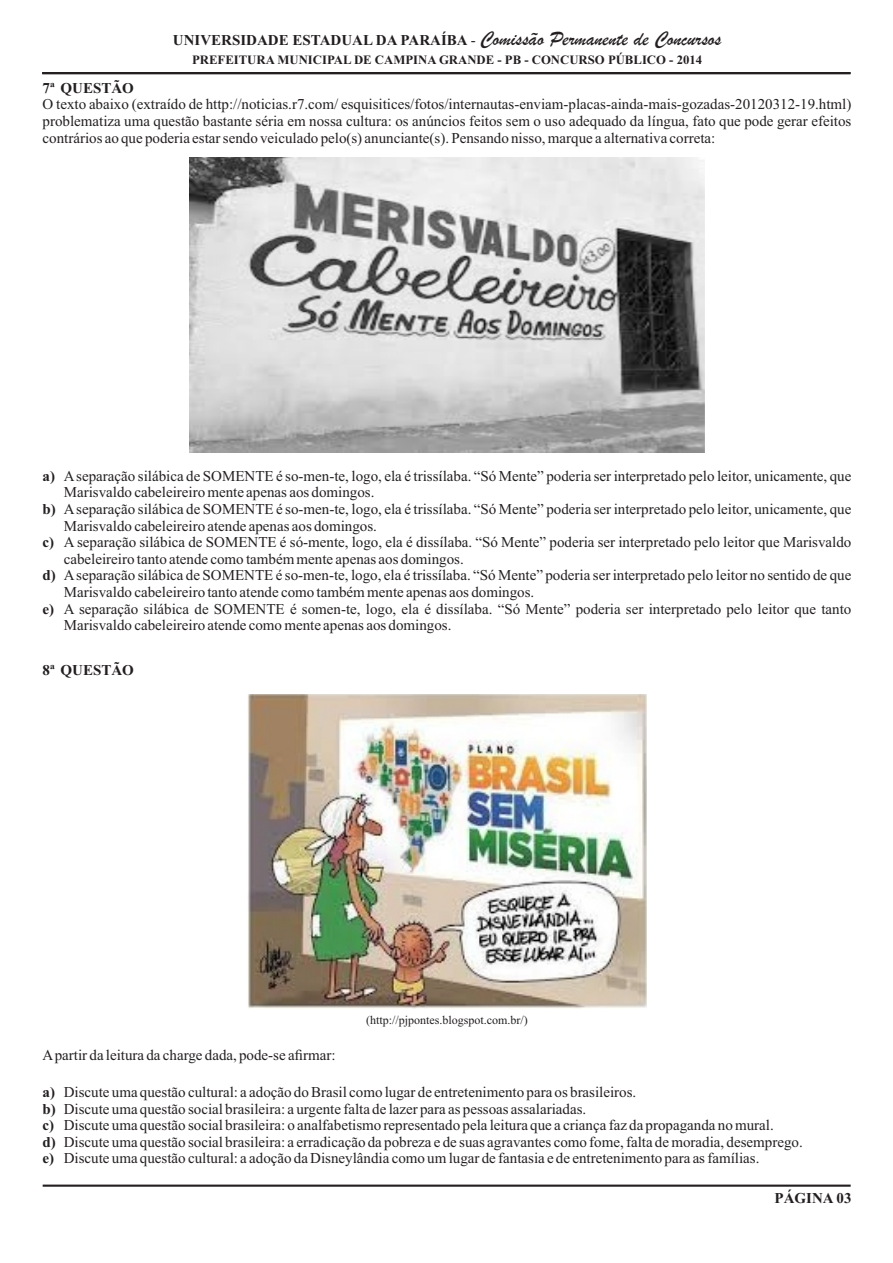
<style>
.page{position:relative;width:893px;height:1263px;background:#fff}
.page>*{position:absolute;margin:0;border:0;box-sizing:border-box;transform-origin:0 0}
.t1{font:15px/16.6px "Times New Roman";color:#231f20;text-align:justify}
.t2{font:700 15px "Times New Roman";color:#231f20}
.t3{font:700 12.75px "Times New Roman";color:#231f20}
.t4{font:12px "Times New Roman";color:#231f20}
.s1{font-weight:400}
.s2{font-family:"Brush Script";font-weight:400;font-size:21px}
.s3{font-weight:700}
</style>
<div class="page">
<hr style="left:43px;top:1184px;width:808px;height:3px;background:#231f20">
<hr style="left:42px;top:72px;width:808px;height:2px;background:#231f20">
<img style="left:190px;top:158px;width:514px;height:295px">
<img style="left:247px;top:694px;width:399px;height:314px">
<p class="t2" style="left:173px;top:35px;width:550px">UNIVERSIDADE ESTADUAL DA PARAÍBA <span class="s1">-</span> <span class="s2">Comissão Permanente de Concursos</span></p>
<p class="t3" style="left:192px;top:55px;width:512px">PREFEITURA MUNICIPAL DE CAMPINA GRANDE - PB - CONCURSO PÚBLICO - 2014</p>
<p class="t2" style="left:43px;top:83px;width:93px">7ª QUESTÃO</p>
<p class="t1" style="left:43px;top:98px;width:810px">O texto abaixo (extraído de http://noticias.r7.com/ esquisitices/fotos/internautas-enviam-placas-ainda-mais-gozadas-20120312-19.html) problematiza uma questão bastante séria em nossa cultura: os anúncios feitos sem o uso adequado da língua, fato que pode gerar efeitos contrários ao que poderia estar sendo veiculado pelo(s) anunciante(s). Pensando nisso, marque a alternativa correta:</p>
<p class="t1" style="left:43px;top:469px;width:810px"><span class="s3">a)</span> Aseparação silábica de SOMENTE é so-men-te, logo, ela é trissílaba. “Só Mente” poderia ser interpretado pelo leitor, unicamente, que</p>
<p class="t1" style="left:64px;top:485px;width:312px">Marisvaldo cabeleireiro mente apenas aos domingos.</p>
<p class="t1" style="left:43px;top:502px;width:810px"><span class="s3">b)</span> Aseparação silábica de SOMENTE é so-men-te, logo, ela é trissílaba. “Só Mente” poderia ser interpretado pelo leitor, unicamente, que</p>
<p class="t1" style="left:64px;top:519px;width:315px">Marisvaldo cabeleireiro atende apenas aos domingos.</p>
<p class="t1" style="left:43px;top:535px;width:810px"><span class="s3">c)</span> A separação silábica de SOMENTE é só-mente, logo, ela é dissílaba. “Só Mente” poderia ser interpretado pelo leitor que Marisvaldo</p>
<p class="t1" style="left:64px;top:552px;width:401px">cabeleireiro tanto atende como também mente apenas aos domingos.</p>
<p class="t1" style="left:43px;top:568px;width:810px"><span class="s3">d)</span> Aseparação silábica de SOMENTE é so-men-te, logo, ela é trissílaba. “Só Mente” poderia ser interpretado pelo leitor no sentido de que</p>
<p class="t1" style="left:64px;top:585px;width:472px">Marisvaldo cabeleireiro tanto atende como também mente apenas aos domingos.</p>
<p class="t1" style="left:42px;top:602px;width:810px"><span class="s3">e)</span> A separação silábica de SOMENTE é somen-te, logo, ela é dissílaba. “Só Mente” poderia ser interpretado pelo leitor que tanto</p>
<p class="t1" style="left:64px;top:618px;width:389px">Marisvaldo cabeleireiro atende como mente apenas aos domingos.</p>
<p class="t2" style="left:43px;top:665px;width:93px">8ª QUESTÃO</p>
<p class="t4" style="left:366px;top:1016px;width:163px">(http://pjpontes.blogspot.com.br/)</p>
<p class="t1" style="left:43px;top:1048px;width:295px">Apartir da leitura da charge dada, pode-se afirmar:</p>
<p class="t1" style="left:43px;top:1085px;width:762px;text-align:left"><span class="s3">a)</span> Discute uma questão cultural: a adoção do Brasil como lugar de entretenimento para os brasileiros.<br><span class="s3">b)</span> Discute uma questão social brasileira: a urgente falta de lazer para as pessoas assalariadas.<br><span class="s3">c)</span> Discute uma questão social brasileira: o analfabetismo representado pela leitura que a criança faz da propaganda no mural.<br><span class="s3">d)</span> Discute uma questão social brasileira: a erradicação da pobreza e de suas agravantes como fome, falta de moradia, desemprego. <span class="s3">e)</span> Discute uma questão cultural: a adoção da Disneylândia como um lugar de fantasia e de entretenimento para as famílias.</p>
<p class="t2" style="left:774px;top:1193px;width:79px">PÁGINA 03</p>
</div>
